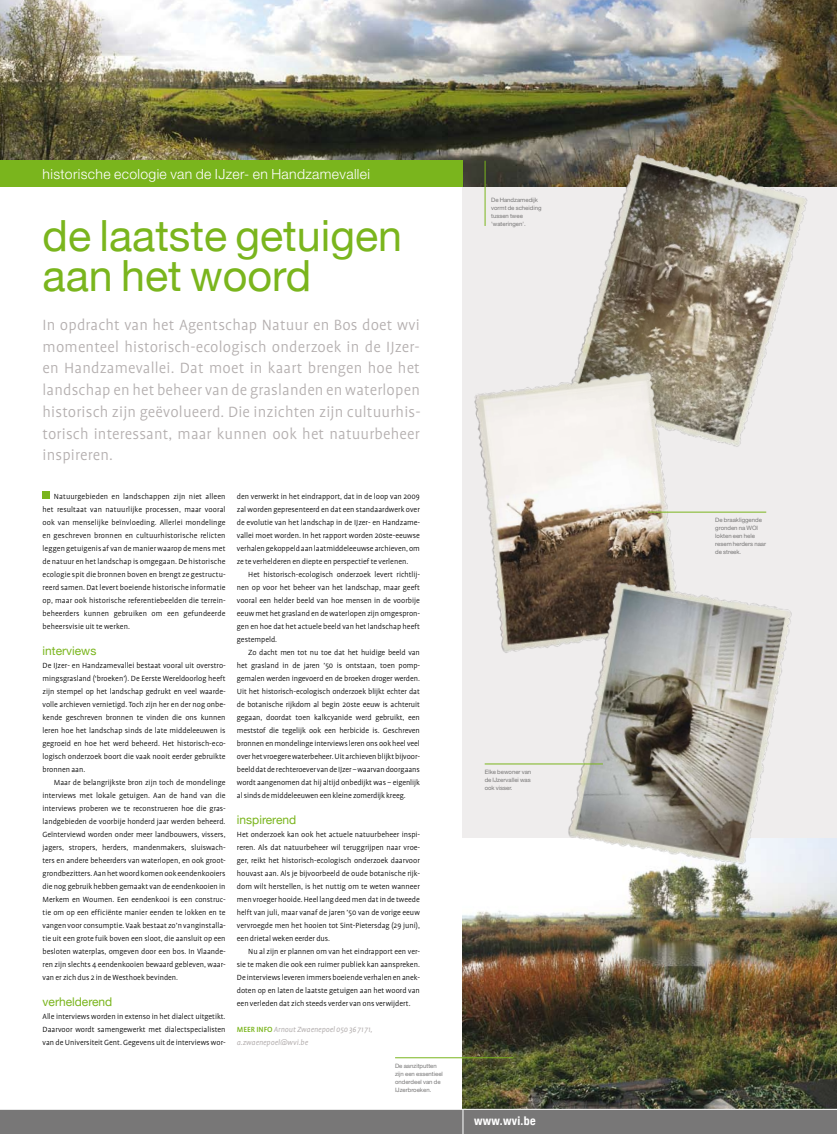
<style>
.page{position:relative;width:837px;height:1134px;background:#fff}
.page>*{position:absolute;margin:0;border:0;box-sizing:border-box;transform-origin:0 0}
.t1{font:43px/40px "Helvetica Neue";color:#7ab51d}
.t2{font:300 16.9px/21.8px "Profile";letter-spacing:.01em;color:#b4afaf;text-align:justify}
.t3{font:300 14px "Helvetica Neue LT Std";letter-spacing:.025em;color:#fff}
.t4{font:12px "Helvetica Neue";color:#7ab51d}
.t5{font:700 condensed 12px "Helvetica Neue";letter-spacing:.025em;color:#fff}
.t6{font:300 8.5px/13px "Profile";color:#000;text-align:justify}
.t7{font:italic 8.5px/13px "Profile";color:#b4afaf}
.t8{font:6px/8px "Helvetica Neue LT Std";color:#787777}
.s1{font-weight:500;font-style:normal;color:#7ab51d}
</style>
<div class="page">
<div style="left:462px;top:161px;width:374px;height:868px;background:#efeded"></div>
<img style="left:462px;top:838px;width:374px;height:271px">
<img style="left:0;top:0;width:836px;height:187px">
<img style="left:546px;top:138px;width:280px;height:309px">
<img style="left:474px;top:360px;width:227px;height:293px">
<img style="left:551px;top:568px;width:259px;height:319px">
<div style="left:0;top:1110px;width:836px;height:24px;background:#787777"></div>
<div style="left:0;top:161px;width:462px;height:26px;background:#7ab51d"></div>
<div style="left:43px;top:492px;width:7px;height:7px;background:#7ab51d"></div>
<hr style="left:395px;top:1057px;width:118px;height:1px;background:#7ab51d">
<hr style="left:484px;top:161px;width:1px;height:65px;background:#7ab51d">
<hr style="left:484px;top:763px;width:118px;height:1px;background:#7ab51d">
<hr style="left:647px;top:512px;width:119px;height:1px;background:#7ab51d">
<svg style="left:462px;top:1110px;width:1px;height:24px"></svg>
<h3 class="t3" style="left:43px;top:166px;width:329px">historische ecologie van de IJzer- en Handzamevallei</h3>
<h1 class="t1" style="left:43px;top:215px;width:361px">de laatste getuigen aan het woord</h1>
<p class="t2" style="left:43px;top:314px;width:379px">In opdracht van het Agentschap Natuur en Bos doet wvi momenteel historisch-ecologisch onderzoek in de IJzer&shy;en Handzamevallei. Dat moet in kaart brengen hoe het landschap en het beheer van de graslanden en waterlopen historisch zijn geëvolueerd. Die inzichten zijn cultuurhis&shy;torisch interessant, maar kunnen ook het natuurbeheer inspireren.</p>
<p class="t6" style="left:43px;top:490px;width:185px;text-indent:11px">Natuurgebieden en landschappen zijn niet alleen het resultaat van natuurlijke processen, maar vooral ook van menselijke beïnvloeding. Allerlei mondelinge en geschreven bronnen en cultuurhistorische relicten leggen getuigenis af van de manier waarop de mens met de natuur en het landschap is omgegaan. De historische ecologie spit die bronnen boven en brengt ze gestructu&shy;reerd samen. Dat levert boeiende historische informatie op, maar ook historische referentiebeelden die terrein&shy;beheerders kunnen gebruiken om een gefundeerde beheersvisie uit te werken.</p>
<h3 class="t4" style="left:43px;top:643px;width:55px">interviews</h3>
<p class="t6" style="left:43px;top:659px;width:185px">De IJzer- en Handzamevallei bestaat vooral uit overstro&shy;mingsgrasland (‘broeken’). De Eerste Wereldoorlog heeft zijn stempel op het landschap gedrukt en veel waarde&shy;volle archieven vernietigd. Toch zijn her en der nog onbe&shy;kende geschreven bronnen te vinden die ons kunnen leren hoe het landschap sinds de late middeleeuwen is gegroeid en hoe het werd beheerd. Het historisch-eco&shy;logisch onderzoek boort die vaak nooit eerder gebruikte bronnen aan.</p>
<p class="t6" style="left:43px;top:776px;width:185px;text-indent:11px">Maar de belangrijkste bron zijn toch de mondelinge interviews met lokale getuigen. Aan de hand van die interviews proberen we te reconstrueren hoe die gras&shy;landgebieden de voorbije honderd jaar werden beheerd.<br>Geïnterviewd worden onder meer landbouwers, vissers, jagers, stropers, herders, mandenmakers, sluiswach&shy;ters en andere beheerders van waterlopen, en ook groot&shy;grondbezitters. Aan het woord komen ook eendenkooiers die nog gebruik hebben gemaakt van de eendenkooien in Merkem en Woumen. Een eendenkooi is een construc&shy;tie om op een efficiënte manier eenden te lokken en te vangen voor consumptie. Vaak bestaat zo’n vanginstalla&shy;tie uit een grote fuik boven een sloot, die aansluit op een besloten waterplas, omgeven door een bos. In Vlaande&shy;ren zijn slechts 4 eendenkooien bewaard gebleven, waar&shy;van er zich dus 2 in de Westhoek bevinden.</p>
<h3 class="t4" style="left:43px;top:994px;width:71px">verhelderend</h3>
<p class="t6" style="left:43px;top:1010px;width:185px">Alle interviews worden in extenso in het dialect uitgetikt.<br>Daarvoor wordt samengewerkt met dialectspecialisten van de Universiteit Gent. Gegevens uit de interviews wor-</p>
<p class="t6" style="left:237px;top:490px;width:185px">den verwerkt in het eindrapport, dat in de loop van 2009 zal worden gepresenteerd en dat een standaardwerk over de evolutie van het landschap in de IJzer- en Handzame&shy;vallei moet worden. In het rapport worden 20ste-eeuwse verhalen gekoppeld aan laatmiddeleeuwse archieven, om ze te verhelderen en diepte en perspectief te verlenen.</p>
<p class="t6" style="left:237px;top:568px;width:185px;text-indent:11px">Het historisch-ecologisch onderzoek levert richtlij&shy;nen op voor het beheer van het landschap, maar geeft vooral een helder beeld van hoe mensen in de voorbije eeuw met het grasland en de waterlopen zijn omgespron&shy;gen en hoe dat het actuele beeld van het landschap heeft gestempeld.</p>
<p class="t6" style="left:237px;top:646px;width:185px;text-indent:11px">Zo dacht men tot nu toe dat het huidige beeld van het grasland in de jaren ’50 is ontstaan, toen pomp&shy;gemalen werden ingevoerd en de broeken droger werden.<br>Uit het historisch-ecologisch onderzoek blijkt echter dat de botanische rijkdom al begin 20ste eeuw is achteruit gegaan, doordat toen kalkcyanide werd gebruikt, een meststof die tegelijk ook een herbicide is. Geschreven bronnen en mondelinge interviews leren ons ook heel veel over het vroegere waterbeheer. Uit archieven blijkt bijvoor&shy;beeld dat de rechteroever van de IJzer – waarvan doorgaans wordt aangenomen dat hij altijd onbedijkt was – eigenlijk al sinds de middeleeuwen een kleine zomerdijk kreeg.</p>
<h3 class="t4" style="left:237px;top:812px;width:61px">inspirerend</h3>
<p class="t6" style="left:237px;top:828px;width:185px">Het onderzoek kan ook het actuele natuurbeheer inspi&shy;reren. Als dat natuurbeheer wil teruggrijpen naar vroe&shy;ger, reikt het historisch-ecologisch onderzoek daarvoor houvast aan. Als je bijvoorbeeld de oude botanische rijk&shy;dom wilt herstellen, is het nuttig om te weten wanneer men vroeger hooide. Heel lang deed men dat in de tweede helft van juli, maar vanaf de jaren ’50 van de vorige eeuw vervroegde men het hooien tot Sint-Pietersdag (29 juni), een drietal weken eerder dus.</p>
<p class="t6" style="left:237px;top:945px;width:185px;text-indent:11px">Nu al zijn er plannen om van het eindrapport een ver&shy;sie te maken die ook een ruimer publiek kan aanspreken.<br>De interviews leveren immers boeiende verhalen en anek&shy;doten op en laten de laatste getuigen aan het woord van een verleden dat zich steeds verder van ons verwijdert.</p>
<p class="t7" style="left:237px;top:1023px;width:137px"><span class="s1">MEER INFO</span>Arnout Zwaenepoel 050 36 71 71, a.zwaenepoel@wvi.be</p>
<p class="t8" style="left:395px;top:1061px;width:49px">De aanzitputten zijn een essentieel onderdeel van de<br>IJzerbroeken.</p>
<p class="t8" style="left:491px;top:195px;width:52px">De Handzamedijk vormt de scheiding tussen twee 'wateringen'.</p>
<p class="t8" style="left:484px;top:767px;width:48px;text-align:justify">Elke bewoner van de IJzervallei was ook visser.</p>
<h3 class="t5" style="left:474px;top:1114px;width:63px">www.wvi.be</h3>
<p class="t8" style="left:715px;top:516px;width:52px">De braakliggende gronden na WOI lokten een hele resem herders naar de streek.</p>
</div>
